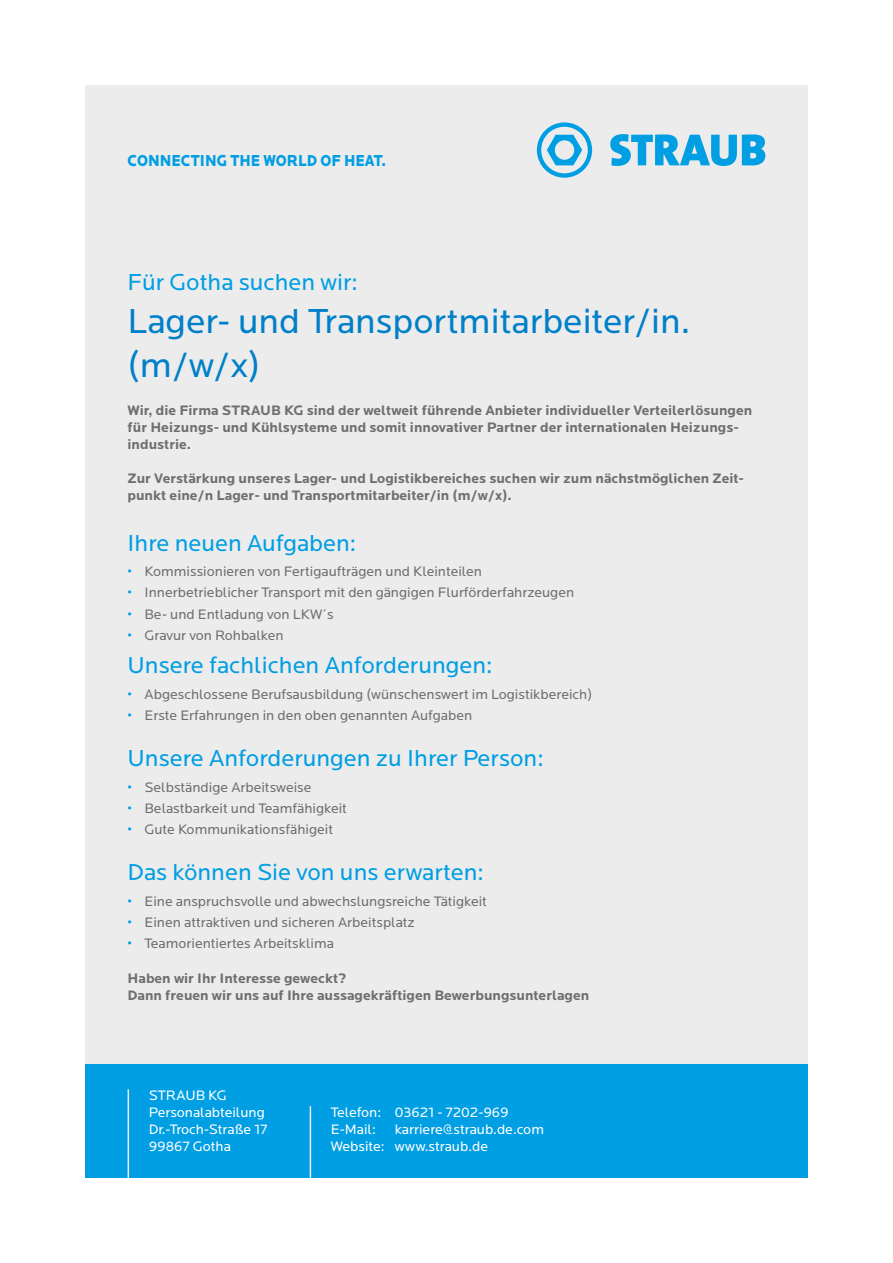
<style>
.page{position:relative;width:893px;height:1263px;background:#fff}
.page>*{position:absolute;margin:0;border:0;box-sizing:border-box;transform-origin:0 0}
.t1{font:36px/43.2px "Locator";color:#0080c8}
.t2{font:24px "Locator";color:#009ee3}
.t3{font:900 16.5px "Locator";color:#009ee3;scale:.88 1}
.t4{font:14.25px "Locator";color:#6f6f6e}
.t5{font:700 14.25px/17.1px "Locator";color:#6f6f6e}
.t6{font:14.25px/17.1px "Locator";color:#fff}
.s1{color:#009ee3}
</style>
<div class="page">
<div style="left:85px;top:85px;width:723px;height:1093px;background:#ececed"></div>
<div style="left:85px;top:1065px;width:723px;height:113px;background:#009ee3"></div>
<svg style="left:537px;top:122px;width:228px;height:56px"></svg>
<hr style="left:310px;top:1106px;width:1px;height:72px;background:#ececed">
<hr style="left:128px;top:1089px;width:1px;height:89px;background:#ececed">
<p class="t3" style="left:128px;top:151px;width:295px">CONNECTING THE WORLD OF HEAT.</p>
<h2 class="t2" style="left:128px;top:269px;width:232px">Für Gotha suchen wir:</h2>
<h1 class="t1" style="left:128px;top:300px;width:564px">Lager- und Transportmitarbeiter/in. (m/w/x)</h1>
<p class="t5" style="left:128px;top:402px;width:626px">Wir, die Firma STRAUB KG sind der weltweit führende Anbieter individueller Verteilerlösungen für Heizungs- und Kühlsysteme und somit innovativer Partner der internationalen Heizungs&shy;industrie.</p>
<p class="t5" style="left:128px;top:470px;width:618px">Zur Verstärkung unseres Lager- und Logistikbereiches suchen wir zum nächstmöglichen Zeit&shy;punkt eine/n Lager- und Transportmitarbeiter/in (m/w/x).</p>
<h2 class="t2" style="left:128px;top:529px;width:230px">Ihre neuen Aufgaben:</h2>
<p class="t4" style="left:128px;top:563px;width:356px"><span class="s1">•</span> Kommissionieren von Fertigaufträgen und Kleinteilen</p>
<p class="t4" style="left:128px;top:585px;width:448px"><span class="s1">•</span> Innerbetrieblicher Transport mit den gängigen Flurförderfahrzeugen</p>
<p class="t4" style="left:128px;top:606px;width:208px"><span class="s1">•</span> Be- und Entladung von LKW´s</p>
<p class="t4" style="left:128px;top:627px;width:158px"><span class="s1">•</span> Gravur von Rohbalken</p>
<h2 class="t2" style="left:128px;top:652px;width:366px">Unsere fachlichen Anforderungen:</h2>
<p class="t4" style="left:128px;top:686px;width:466px"><span class="s1">•</span> Abgeschlossene Berufsausbildung (wünschenswert im Logistikbereich)</p>
<p class="t4" style="left:128px;top:707px;width:346px"><span class="s1">•</span> Erste Erfahrungen in den oben genannten Aufgaben</p>
<h2 class="t2" style="left:128px;top:745px;width:418px">Unsere Anforderungen zu Ihrer Person:</h2>
<p class="t4" style="left:128px;top:779px;width:185px"><span class="s1">•</span> Selbständige Arbeitsweise</p>
<p class="t4" style="left:128px;top:800px;width:221px"><span class="s1">•</span> Belastbarkeit und Teamfähigkeit</p>
<p class="t4" style="left:128px;top:822px;width:207px"><span class="s1">•</span> Gute Kommunikationsfähigeit</p>
<h2 class="t2" style="left:128px;top:859px;width:358px">Das können Sie von uns erwarten:</h2>
<p class="t4" style="left:128px;top:893px;width:361px"><span class="s1">•</span> Eine anspruchsvolle und abwechslungsreiche Tätigkeit</p>
<p class="t4" style="left:128px;top:914px;width:289px"><span class="s1">•</span> Einen attraktiven und sicheren Arbeitsplatz</p>
<p class="t4" style="left:128px;top:936px;width:208px"><span class="s1">•</span> Teamorientiertes Arbeitsklima</p>
<p class="t5" style="left:128px;top:969px;width:463px">Haben wir Ihr Interesse geweckt?<br>Dann freuen wir uns auf Ihre aussagekräftigen Bewerbungsunterlagen</p>
<p class="t6" style="left:149px;top:1086px;width:120px">STRAUB KG<br>Personalabteilung<br>Dr.-Troch-Straße 17<br>99867 Gotha</p>
<p class="t6" style="left:331px;top:1103px;width:179px">Telefon: 03621 - 7202-969<br>E-Mail:</p>
<p class="t6" style="left:331px;top:1121px;width:215px;text-indent:64px">karriere@straub.de.com<br>Website: www.straub.de</p>
</div>
